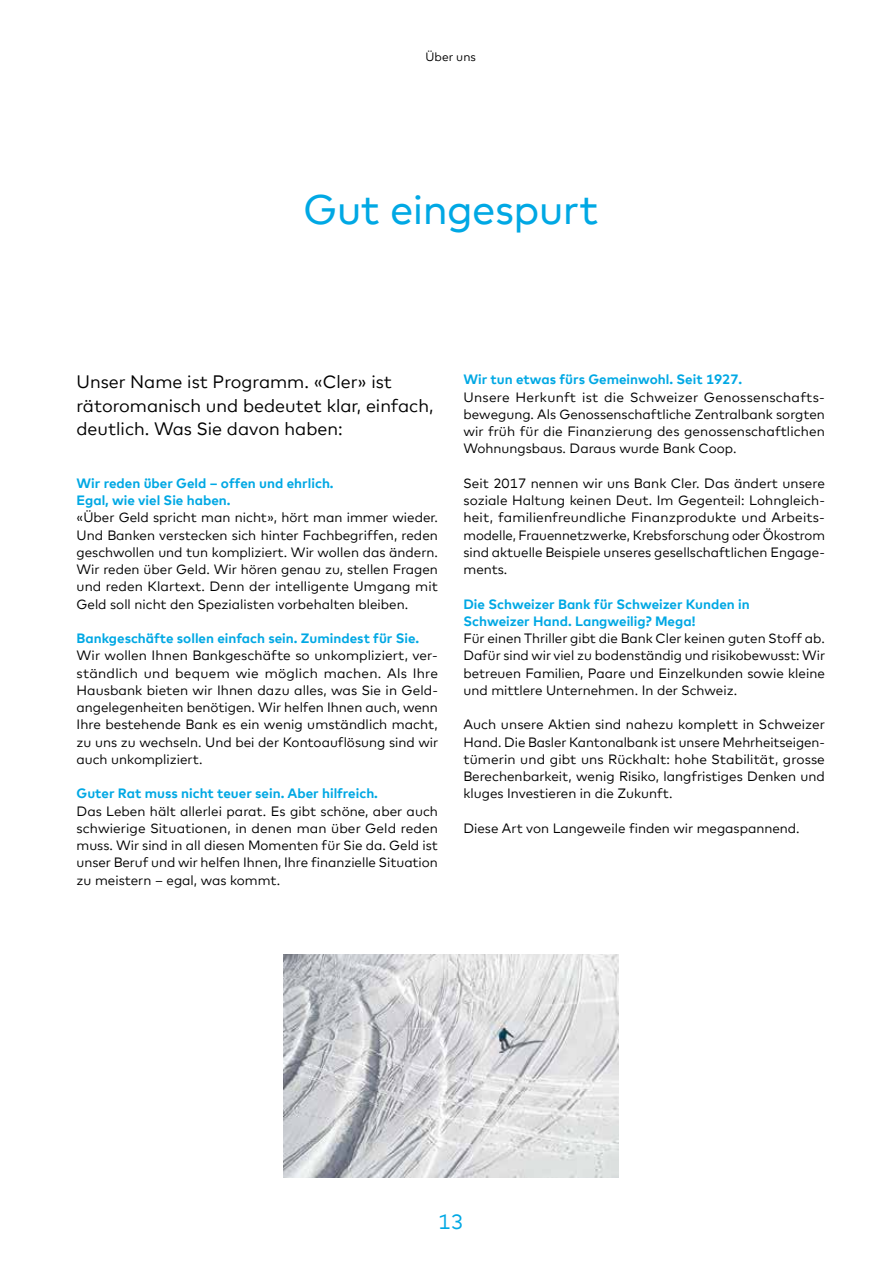
<style>
.page{position:relative;width:893px;height:1263px;background:#fff}
.page>*{position:absolute;margin:0;border:0;box-sizing:border-box;transform-origin:0 0}
.t1{font:42px "Cler Mark Headline";color:#00a8e4}
.t2{font:21px "Cler Mark Text";color:#00a8e4}
.t3{font:18px/24px "Cler Mark Text";color:#000}
.t4{font:13.5px/17.2px "Cler Mark Text";color:#000;text-align:justify}
.t5{font:700 13.5px/17.2px "Cler Mark Text";color:#00a8e4}
.t6{font:12px "Cler Mark Text";color:#000}
</style>
<div class="page">
<img style="left:283px;top:954px;width:335px;height:224px">
<p class="t6" style="left:426px;top:47px;width:52px">Über uns</p>
<h1 class="t1" style="left:303px;top:178px;width:296px">Gut eingespurt</h1>
<h3 class="t3" style="left:77px;top:368px;width:358px">Unser Name ist Programm. «Cler» ist rätoromanisch und bedeutet klar, einfach, deutlich. Was Sie davon haben:</h3>
<p class="t5" style="left:77px;top:473px;width:259px">Wir reden über Geld – offen und ehrlich.<br>Egal, wie viel Sie haben.</p>
<p class="t4" style="left:77px;top:508px;width:363px">«Über Geld spricht man nicht», hört man immer wieder.<br>Und Banken verstecken sich hinter Fachbegriffen, reden geschwollen und tun kompliziert. Wir wollen das ändern.<br>Wir reden über Geld. Wir hören genau zu, stellen Fragen und reden Klartext. Denn der intelligente Umgang mit Geld soll nicht den Spezialisten vorbehalten bleiben.</p>
<p class="t5" style="left:77px;top:628px;width:344px">Bankgeschäfte sollen einfach sein. Zumindest für Sie.</p>
<p class="t4" style="left:77px;top:646px;width:363px">Wir wollen Ihnen Bankgeschäfte so unkompliziert, ver&shy;ständlich und bequem wie möglich machen. Als Ihre Hausbank bieten wir Ihnen dazu alles, was Sie in Geld&shy;angelegenheiten benötigen. Wir helfen Ihnen auch, wenn Ihre bestehende Bank es ein wenig umständlich macht, zu uns zu wechseln. Und bei der Kontoauflösung sind wir auch unkompliziert.</p>
<p class="t5" style="left:77px;top:784px;width:303px">Guter Rat muss nicht teuer sein. Aber hilfreich.</p>
<p class="t4" style="left:77px;top:801px;width:363px">Das Leben hält allerlei parat. Es gibt schöne, aber auch schwierige Situationen, in denen man über Geld reden muss. Wir sind in all diesen Momenten für Sie da. Geld ist unser Beruf und wir helfen Ihnen, Ihre finanzielle Situation zu meistern – egal, was kommt.</p>
<p class="t5" style="left:463px;top:370px;width:280px">Wir tun etwas fürs Gemeinwohl. Seit 1927.</p>
<p class="t4" style="left:463px;top:387px;width:363px">Unsere Herkunft ist die Schweizer Genossenschafts&shy;bewegung. Als Genossenschaftliche Zentralbank sorgten wir früh für die Finanzierung des genossenschaftlichen Wohnungsbaus. Daraus wurde Bank Coop.</p>
<p class="t4" style="left:463px;top:473px;width:363px">Seit 2017 nennen wir uns Bank Cler. Das ändert unsere soziale Haltung keinen Deut. Im Gegenteil: Lohngleich&shy;heit, familienfreundliche Finanzprodukte und Arbeits&shy;modelle, Frauennetzwerke, Krebsforschung oder Ökostrom sind aktuelle Beispiele unseres gesellschaftlichen Engage&shy;ments.</p>
<p class="t5" style="left:463px;top:594px;width:288px">Die Schweizer Bank für Schweizer Kunden in<br>Schweizer Hand. Langweilig? Mega!</p>
<p class="t4" style="left:463px;top:629px;width:363px">Für einen Thriller gibt die Bank Cler keinen guten Stoff ab.<br>Dafür sind wir viel zu bodenständig und risikobewusst: Wir betreuen Familien, Paare und Einzelkunden sowie kleine und mittlere Unternehmen. In der Schweiz.</p>
<p class="t4" style="left:463px;top:715px;width:363px">Auch unsere Aktien sind nahezu komplett in Schweizer Hand. Die Basler Kantonalbank ist unsere Mehrheitseigen&shy;tümerin und gibt uns Rückhalt: hohe Stabilität, grosse Berechenbarkeit, wenig Risiko, langfristiges Denken und kluges Investieren in die Zukunft.</p>
<p class="t4" style="left:463px;top:818px;width:338px">Diese Art von Langeweile finden wir megaspannend.</p>
<h2 class="t2" style="left:438px;top:1206px;width:27px">13</h2>
</div>
